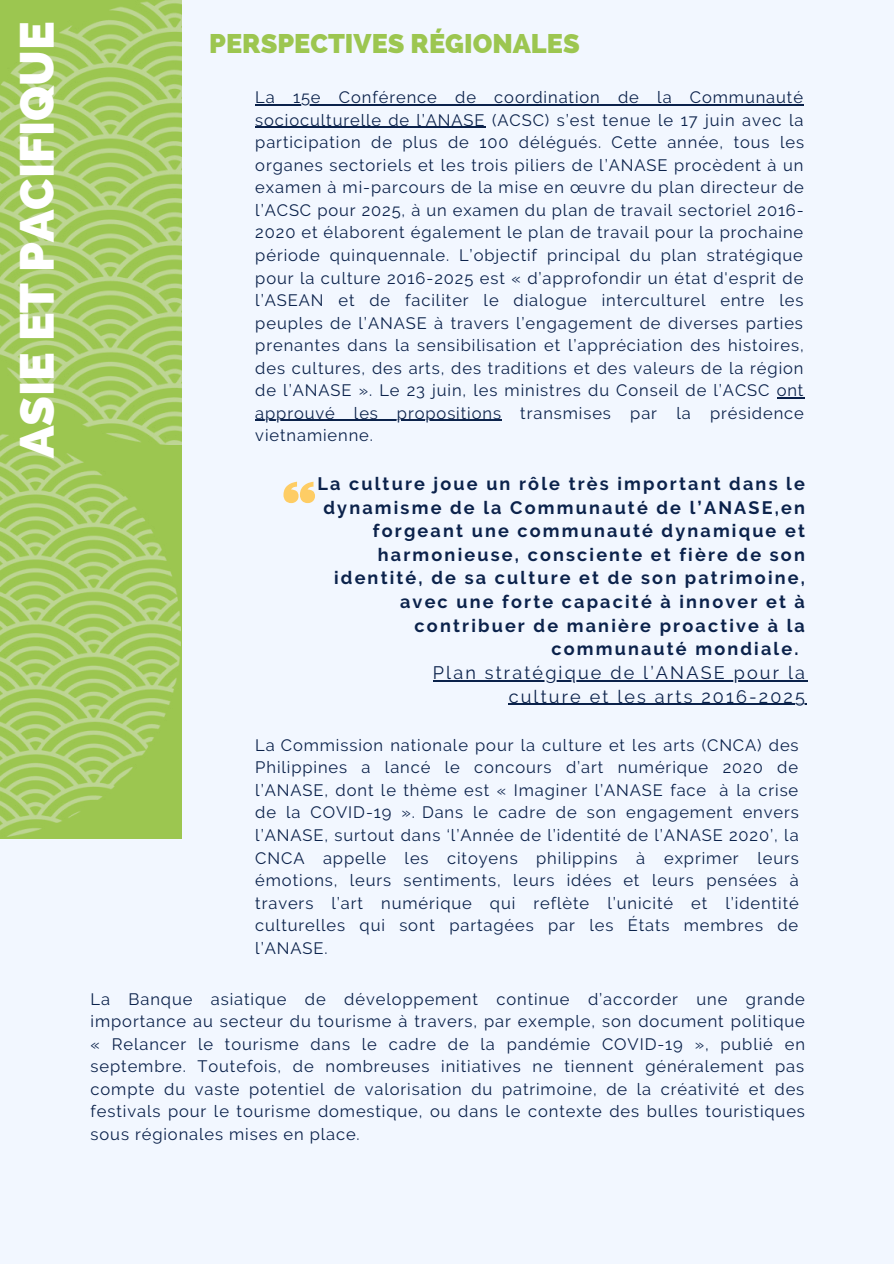
<style>
.page{position:relative;width:894px;height:1264px;background:#fff}
.page>*{position:absolute;margin:0;border:0;box-sizing:border-box;transform-origin:0 0}
.t1{font:800 48px "Raleway";color:#fff}
.t2{font:800 27px "Raleway";color:#9cc650}
.t3{font:700 18px "Raleway";letter-spacing:.12em;color:#0b224b}
.t4{font:18px/23.7px "Raleway";letter-spacing:.12em;color:#0b224b;text-align:right}
.t5{font:16.5px/22.5px "Raleway";letter-spacing:.055em;color:#0b224b;text-align:justify}
</style>
<div class="page">
<div style="left:0;top:0;width:893px;height:1263px;background:#f2f7ff"></div>
<hr style="left:433px;top:680px;width:373px;height:1px;background:#0b224b">
<hr style="left:508px;top:704px;width:298px;height:1px;background:#0b224b">
<svg style="left:283px;top:481px;width:32px;height:22px"></svg>
<hr style="left:255px;top:104px;width:548px;height:1px;background:#0b224b">
<hr style="left:255px;top:127px;width:230px;height:1px;background:#0b224b">
<svg style="left:777px;top:397px;width:27px;height:1px"></svg>
<hr style="left:255px;top:420px;width:247px;height:1px;background:#0b224b">
<img style="left:0;top:0;width:181px;height:434px">
<img style="left:0;top:434px;width:181px;height:404px">
<h1 class="t1" style="left:9px;top:458px;width:438px;rotate:-90deg">ASIE ET PACIFIQUE</h1>
<h2 class="t2" style="left:209px;top:28px;width:372px">PERSPECTIVES RÉGIONALES</h2>
<p class="t5" style="left:255px;top:86px;width:550px">La 15e Conférence de coordination de la Communauté socioculturelle de l’ANASE (ACSC) s’est tenue le 17 juin avec la participation de plus de 100 délégués. Cette année, tous les organes sectoriels et les trois piliers de l’ANASE procèdent à un examen à mi-parcours de la mise en œuvre du plan directeur de l’ACSC pour 2025, à un examen du plan de travail sectoriel 2016- 2020 et élaborent également le plan de travail pour la prochaine période quinquennale. L’objectif principal du plan stratégique pour la culture 2016-2025 est « d’approfondir un état d'esprit de l’ASEAN et de faciliter le dialogue interculturel entre les peuples de l’ANASE à travers l’engagement de diverses parties prenantes dans la sensibilisation et l’appréciation des histoires, des cultures, des arts, des traditions et des valeurs de la région de l’ANASE ». Le 23 juin, les ministres du Conseil de l’ACSC ont approuvé les propositions transmises par la présidence vietnamienne.</p>
<p class="t3" style="left:317px;top:473px;width:489px">La culture joue un rôle très important dans le</p>
<p class="t3" style="left:323px;top:496px;width:483px">dynamisme de la Communauté de l’ANASE,en</p>
<p class="t3" style="left:373px;top:520px;width:433px">forgeant une communauté dynamique et</p>
<p class="t3" style="left:378px;top:544px;width:428px">harmonieuse, consciente et fière de son</p>
<p class="t3" style="left:334px;top:567px;width:472px">identité, de sa culture et de son patrimoine,</p>
<p class="t3" style="left:400px;top:591px;width:406px">avec une forte capacité à innover et à</p>
<p class="t3" style="left:414px;top:615px;width:391px">contribuer de manière proactive à la</p>
<p class="t3" style="left:551px;top:638px;width:248px">communauté mondiale.</p>
<p class="t4" style="left:433px;top:661px;width:373px">Plan stratégique de l’ANASE pour la culture et les arts 2016-2025</p>
<p class="t5" style="left:255px;top:733px;width:545px">La Commission nationale pour la culture et les arts (CNCA) des Philippines a lancé le concours d’art numérique 2020 de l’ANASE, dont le thème est « Imaginer l’ANASE face à la crise de la COVID-19 ». Dans le cadre de son engagement envers l’ANASE, surtout dans ‘l’Année de l’identité de l’ANASE 2020’, la CNCA appelle les citoyens philippins à exprimer leurs émotions, leurs sentiments, leurs idées et leurs pensées à travers l’art numérique qui reflète l’unicité et l’identité culturelles qui sont partagées par les États membres de l’ANASE.</p>
<p class="t5" style="left:91px;top:987px;width:715px">La Banque asiatique de développement continue d’accorder une grande importance au secteur du tourisme à travers, par exemple, son document politique « Relancer le tourisme dans le cadre de la pandémie COVID-19 », publié en septembre. Toutefois, de nombreuses initiatives ne tiennent généralement pas compte du vaste potentiel de valorisation du patrimoine, de la créativité et des festivals pour le tourisme domestique, ou dans le contexte des bulles touristiques sous régionales mises en place.</p>
</div>
